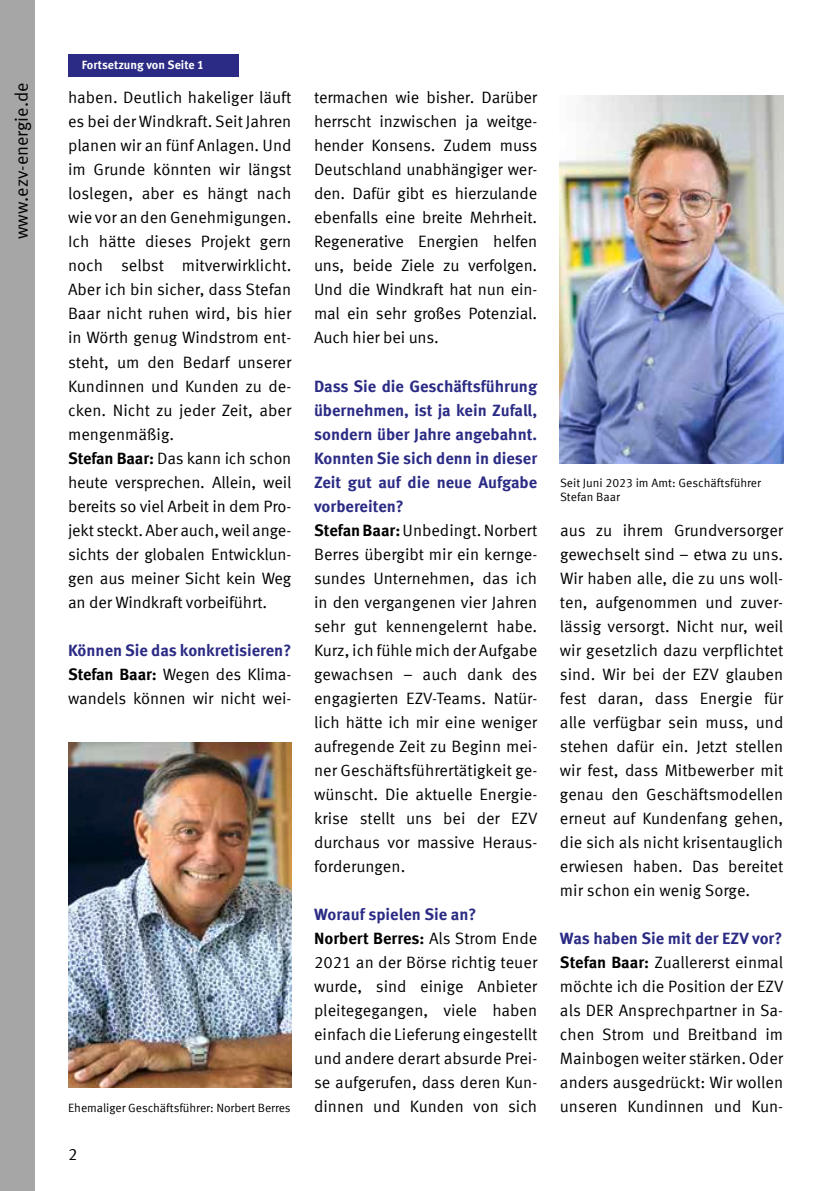
<style>
.page{position:relative;width:840px;height:1191px;background:#fff}
.page>*{position:absolute;margin:0;border:0;box-sizing:border-box;transform-origin:0 0}
.t1{font:18px "Meta Offc Norm";color:#000}
.t2{font:16.4px/24px "Meta Offc Norm";letter-spacing:-.005em;color:#000;text-align:justify}
.t3{font:700 16.4px/24px "Meta Offc";color:#2b2b85;text-align:justify}
.t4{font:12px/14px "Meta Offc Norm";letter-spacing:-.005em;color:#000}
.t5{font:700 12px "Meta Offc";color:#fff}
.s1{font-family:"Meta Offc";font-weight:700}
.s2{color:#000}
.s3{font-family:"Meta Offc Norm";font-weight:400;color:#000}
</style>
<div class="page">
<div style="left:0;top:0;width:34px;height:1191px;background:#a6a6a7"></div>
<div style="left:68px;top:54px;width:170px;height:23px;background:#2b2b85"></div>
<img style="left:559px;top:96px;width:223px;height:367px">
<img style="left:68px;top:743px;width:223px;height:344px">
<p class="t1" style="left:11px;top:239px;width:158px;rotate:-90deg">www.ezv-energie.de</p>
<p class="t5" style="left:82px;top:58px;width:124px">Fortsetzung von Seite 1</p>
<p class="t2" style="left:68px;top:86px;width:225px;text-align:left">haben. Deutlich hakeliger läuft es bei der Windkraft. Seit Jahren planen wir an fünf Anlagen. Und im Grunde könnten wir längst loslegen, aber es hängt nach wie vor an den Genehmigungen.<br>Ich hätte dieses Projekt gern noch selbst mitverwirklicht.<br>Aber ich bin sicher, dass Stefan<br>Baar nicht ruhen wird, bis hier in Wörth genug Windstrom ent&shy;steht, um den Bedarf unserer<br>Kundinnen und Kunden zu de&shy;cken. Nicht zu jeder Zeit, aber mengenmäßig.<br><span class="s1">Stefan Baar:</span> Das kann ich schon heute versprechen. Allein, weil bereits so viel Arbeit in dem Pro&shy;jekt steckt. Aber auch, weil ange&shy;sichts der globalen Entwicklun&shy;gen aus meiner Sicht kein Weg an der Windkraft vorbeiführt.</p>
<p class="t3" style="left:68px;top:638px;width:224px">Können Sie das konkretisieren?</p>
<p class="t2" style="left:68px;top:662px;width:224px"><span class="s1">Stefan Baar:</span> Wegen des Klima&shy;wandels können wir nicht wei-</p>
<p class="t2" style="left:314px;top:86px;width:225px">termachen wie bisher. Darüber herrscht inzwischen ja weitge&shy;hender Konsens. Zudem muss Deutschland unabhängiger wer&shy;den. Dafür gibt es hierzulande ebenfalls eine breite Mehrheit.<br>Regenerative Energien helfen uns, beide Ziele zu verfolgen.<br>Und die Windkraft hat nun ein&shy;mal ein sehr großes Potenzial.<br>Auch hier bei uns.</p>
<p class="t3" style="left:314px;top:374px;width:225px">Dass Sie die Geschäftsführung übernehmen, ist ja kein Zufall, sondern über Jahre angebahnt.<br>Konnten Sie sich denn in dieser Zeit gut auf die neue Aufgabe vorbereiten?</p>
<p class="t2" style="left:314px;top:518px;width:225px"><span class="s1">Stefan Baar:</span> Unbedingt. Norbert Berres übergibt mir ein kernge&shy;sundes Unternehmen, das ich in den vergangenen vier Jahren sehr gut kennengelernt habe.<br>Kurz, ich fühle mich der Aufgabe gewachsen – auch dank des engagierten EZV-Teams. Natür&shy;lich hätte ich mir eine weniger aufregende Zeit zu Beginn mei&shy;ner Geschäftsführertätigkeit ge&shy;wünscht. Die aktuelle Energie&shy;krise stellt uns bei der EZV durchaus vor massive Heraus&shy;forderungen.</p>
<p class="t3" style="left:314px;top:902px;width:225px">Worauf spielen Sie an?<br><span class="s2">Norbert Berres:</span> <span class="s3">Als Strom Ende</span></p>
<p class="t2" style="left:314px;top:950px;width:225px">2021 an der Börse richtig teuer wurde, sind einige Anbieter pleitegegangen, viele haben einfach die Lieferung eingestellt und andere derart absurde Prei&shy;se aufgerufen, dass deren Kun&shy;dinnen und Kunden von sich</p>
<p class="t4" style="left:559px;top:476px;width:202px">Seit Juni 2023 im Amt: Geschäftsführer<br>Stefan Baar</p>
<p class="t2" style="left:559px;top:518px;width:225px">aus zu ihrem Grundversorger gewechselt sind – etwa zu uns.<br>Wir haben alle, die zu uns woll&shy;ten, aufgenommen und zuver&shy;lässig versorgt. Nicht nur, weil wir gesetzlich dazu verpflichtet sind. Wir bei der EZV glauben fest daran, dass Energie für alle verfügbar sein muss, und stehen dafür ein. Jetzt stellen wir fest, dass Mitbewerber mit genau den Geschäftsmodellen erneut auf Kundenfang gehen, die sich als nicht krisentauglich erwiesen haben. Das bereitet mir schon ein wenig Sorge.</p>
<p class="t3" style="left:559px;top:926px;width:224px">Was haben Sie mit der EZV vor?</p>
<p class="t2" style="left:559px;top:950px;width:225px"><span class="s1">Stefan Baar:</span> Zuallererst einmal möchte ich die Position der EZV als DER Ansprechpartner in Sa&shy;chen Strom und Breitband im Mainbogen weiter stärken. Oder anders ausgedrückt: Wir wollen</p>
<p class="t4" style="left:68px;top:1100px;width:224px">Ehemaliger Geschäftsführer: Norbert Berres</p>
<p class="t2" style="left:559px;top:1094px;width:224px">unseren Kundinnen und Kun-</p>
<p class="t2" style="left:68px;top:1142px;width:11px">2</p>
</div>
